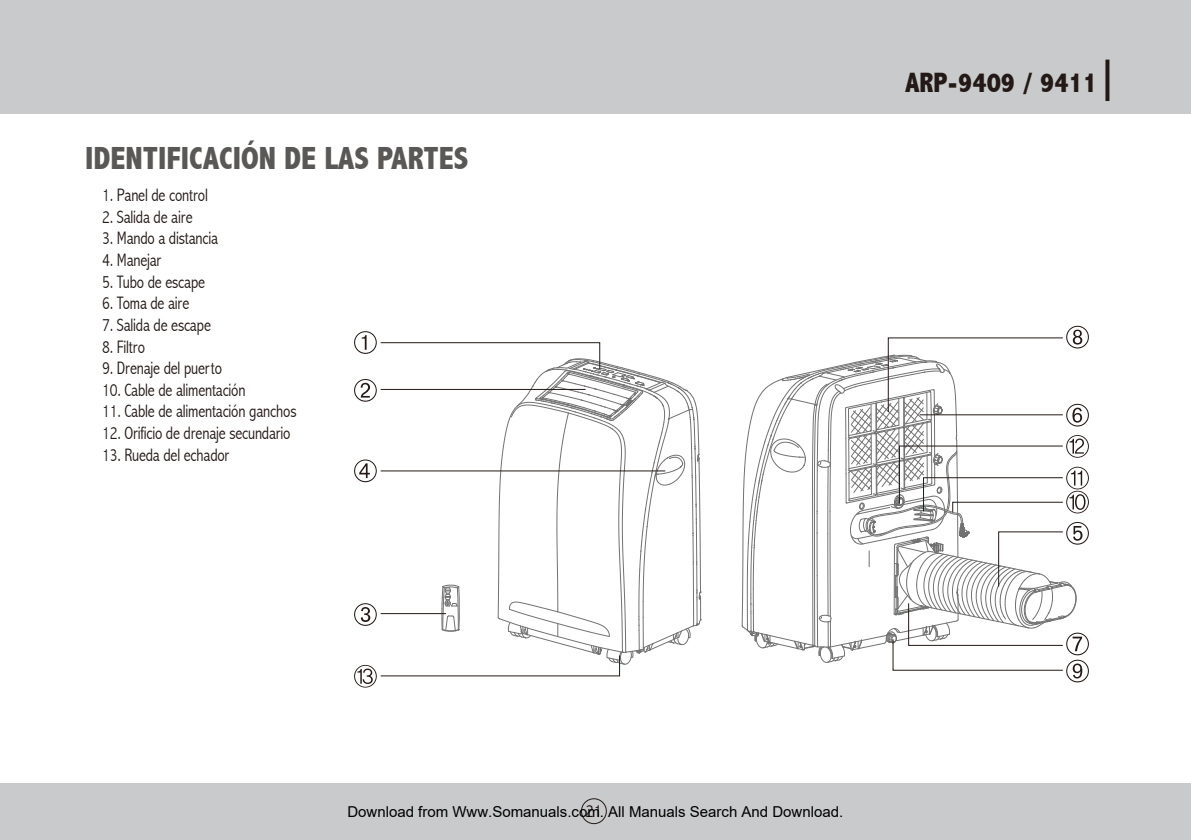
<style>
.page{position:relative;width:1191px;height:840px;background:#fff}
.page>*{position:absolute;margin:0;border:0;box-sizing:border-box;transform-origin:0 0}
.t1{font:800 condensed 32px "Abadi";color:#595857}
.t2{font:800 condensed 28px "Abadi";color:#231916}
.t3{font:300 condensed 18px "Abadi";letter-spacing:-.01em;color:#231916;scale:.95 1}
.t4{font:300 condensed 18px "Abadi";letter-spacing:-.01em;color:#231916}
.t5{font:15px "Arial";color:#000}
</style>
<div class="page">
<div style="left:0;top:0;width:1191px;height:113px;background:#c9cacb"></div>
<div style="left:0;top:782px;width:1191px;height:57px;background:#c9cacb"></div>
<div style="left:581px;top:797px;width:26px;height:26px;border:1px solid #231916;border-radius:50%"></div>
<svg style="left:1105px;top:60px;width:4px;height:41px"></svg>
<svg style="left:741px;top:325px;width:348px;height:357px"></svg>
<svg style="left:354px;top:331px;width:348px;height:356px"></svg>
<h1 class="t1" style="left:85px;top:139px;width:383px">IDENTIFICACIÓN DE LAS PARTES</h1>
<p class="t3" style="left:102px;top:184px;width:113px">1. Panel de control</p>
<p class="t3" style="left:102px;top:206px;width:97px">2. Salida de aire</p>
<p class="t3" style="left:102px;top:228px;width:123px">3. Mando a distancia</p>
<p class="t3" style="left:102px;top:249px;width:64px">4. Manejar</p>
<p class="t3" style="left:102px;top:271px;width:110px">5. Tubo de escape</p>
<p class="t3" style="left:102px;top:292px;width:94px">6. Toma de aire</p>
<p class="t3" style="left:102px;top:314px;width:116px">7. Salida de escape</p>
<p class="t3" style="left:102px;top:336px;width:47px">8. Filtro</p>
<p class="t3" style="left:102px;top:357px;width:128px">9. Drenaje del puerto</p>
<p class="t3" style="left:102px;top:379px;width:153px">10. Cable de alimentación</p>
<p class="t3" style="left:102px;top:400px;width:206px">11. Cable de alimentación ganchos</p>
<p class="t3" style="left:102px;top:422px;width:200px">12. Orificio de drenaje secundario</p>
<p class="t3" style="left:102px;top:444px;width:135px">13. Rueda del echador</p>
<h2 class="t2" style="left:905px;top:66px;width:194px">ARP-9409 / 9411</h2>
<p class="t4" style="left:585px;top:800px;width:18px">21</p>
<p class="t5" style="left:347px;top:802px;width:497px">Download from Www.Somanuals.com. All Manuals Search And Download.</p>
</div>
